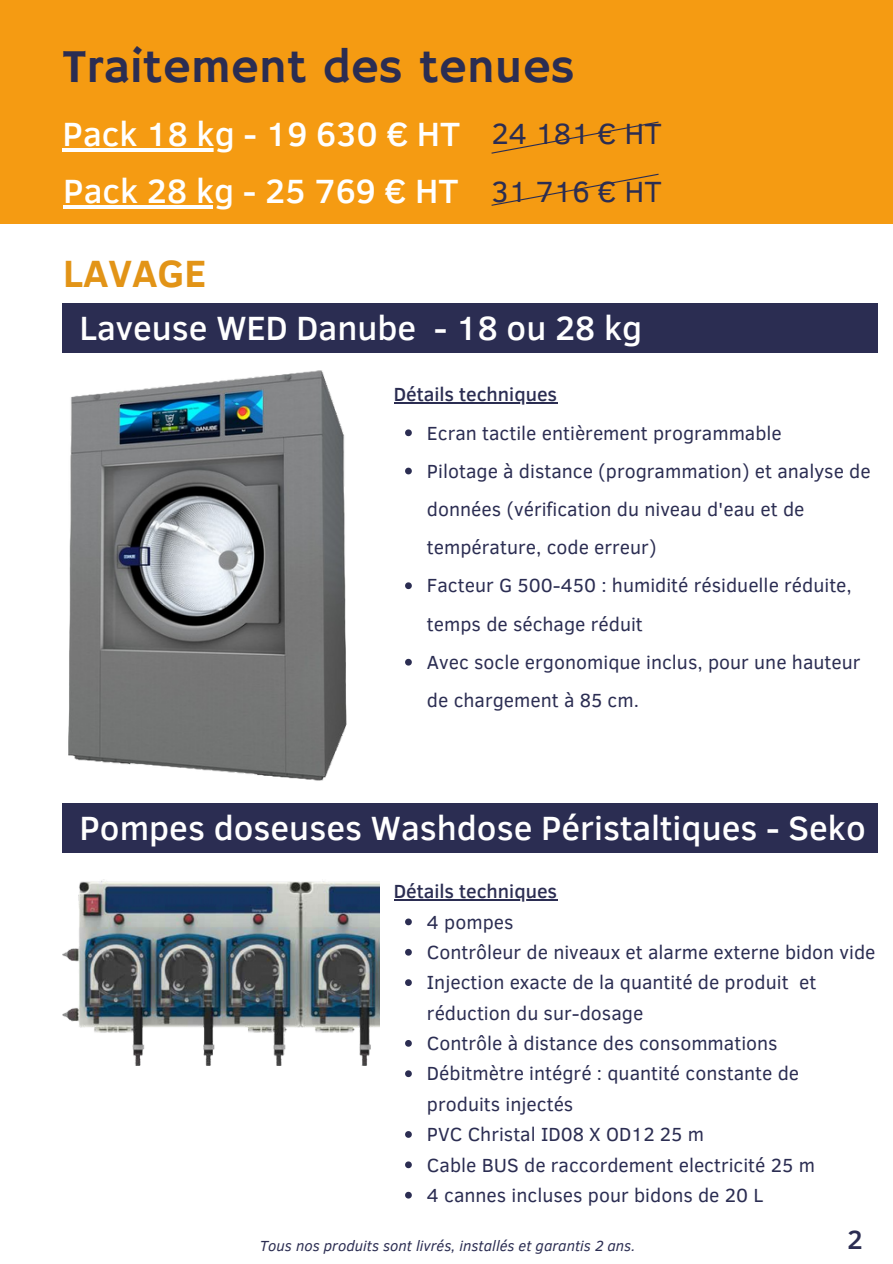
<style>
.page{position:relative;width:893px;height:1264px;background:#fff}
.page>*{position:absolute;margin:0;border:0;box-sizing:border-box;transform-origin:0 0}
.t1{font:48px "Hammersmith One";color:#2b2d52}
.t2{font:700 39px "Clear Sans";color:#e29417}
.t3{font:500 34.5px "Clear Sans";color:#fff}
.t4{font:30px/58.3px "Clear Sans";color:#2b2d52}
.t5{font:500 27px "Clear Sans";color:#2b2d52}
.t6{font:19.5px/30.3px "Clear Sans";color:#2b2d52}
.t7{font:500 19.5px "Clear Sans";color:#2b2d52}
.t8{font:italic 15px "Clear Sans";color:#2b2d52}
</style>
<div class="page">
<div style="left:0;top:0;width:892px;height:224px;background:#f59b12"></div>
<hr style="left:63px;top:148px;width:172px;height:4px;background:#fff">
<div style="left:63px;top:303px;width:815px;height:49px;background:#2b2d52"></div>
<svg style="left:405px;top:429px;width:7px;height:7px"></svg>
<svg style="left:405px;top:467px;width:7px;height:7px"></svg>
<svg style="left:405px;top:582px;width:7px;height:7px"></svg>
<svg style="left:405px;top:659px;width:7px;height:6px"></svg>
<hr style="left:394px;top:402px;width:163px;height:1px;background:#2b2d52">
<img style="left:62px;top:346px;width:317px;height:435px">
<img style="left:63px;top:879px;width:317px;height:186px">
<div style="left:63px;top:803px;width:815px;height:50px;background:#2b2d52"></div>
<svg style="left:405px;top:918px;width:7px;height:7px"></svg>
<svg style="left:405px;top:948px;width:7px;height:7px"></svg>
<svg style="left:405px;top:979px;width:7px;height:7px"></svg>
<svg style="left:405px;top:1040px;width:7px;height:6px"></svg>
<svg style="left:405px;top:1070px;width:7px;height:7px"></svg>
<svg style="left:405px;top:1131px;width:7px;height:6px"></svg>
<svg style="left:405px;top:1161px;width:7px;height:7px"></svg>
<svg style="left:405px;top:1191px;width:7px;height:7px"></svg>
<hr style="left:394px;top:899px;width:163px;height:1px;background:#2b2d52">
<hr style="left:63px;top:205px;width:171px;height:3px;background:#fff">
<svg style="left:491px;top:121px;width:168px;height:33px"></svg>
<svg style="left:491px;top:173px;width:168px;height:33px"></svg>
<h1 class="t1" style="left:63px;top:39px;width:513px">Traitement des tenues</h1>
<h3 class="t3" style="left:63px;top:109px;width:399px">Pack 18 kg - 19 630 € HT</h3>
<h3 class="t4" style="left:491px;top:103px;width:172px">24 181 € HT<br>31 716 € HT</h3>
<h3 class="t3" style="left:63px;top:165px;width:396px">Pack 28 kg - 25 769 € HT</h3>
<h2 class="t2" style="left:63px;top:245px;width:145px">LAVAGE</h2>
<h3 class="t3" style="left:80px;top:302px;width:564px">Laveuse WED Danube - 18 ou 28 kg</h3>
<p class="t7" style="left:394px;top:380px;width:165px">Détails techniques</p>
<p class="t6" style="left:427px;top:412px;width:445px;line-height:38.2px">Ecran tactile entièrement programmable<br>Pilotage à distance (programmation) et analyse de données (vérification du niveau d'eau et de température, code erreur)<br>Facteur G 500-450 : humidité résiduelle réduite, temps de séchage réduit<br>Avec socle ergonomique inclus, pour une hauteur de chargement à 85 cm.</p>
<h3 class="t3" style="left:80px;top:803px;width:787px">Pompes doseuses Washdose Péristaltiques - Seko</h3>
<p class="t7" style="left:394px;top:877px;width:165px">Détails techniques</p>
<p class="t6" style="left:427px;top:905px;width:450px">4 pompes<br>Contrôleur de niveaux et alarme externe bidon vide Injection exacte de la quantité de produit et réduction du sur-dosage<br>Contrôle à distance des consommations Débitmètre intégré : quantité constante de produits injectés<br>PVC Christal ID08 X OD12 25 m<br>Cable BUS de raccordement electricité 25 m<br>4 cannes incluses pour bidons de 20 L</p>
<p class="t8" style="left:260px;top:1234px;width:377px">Tous nos produits sont livrés, installés et garantis 2 ans.</p>
<h3 class="t5" style="left:846px;top:1219px;width:17px">2</h3>
</div>
